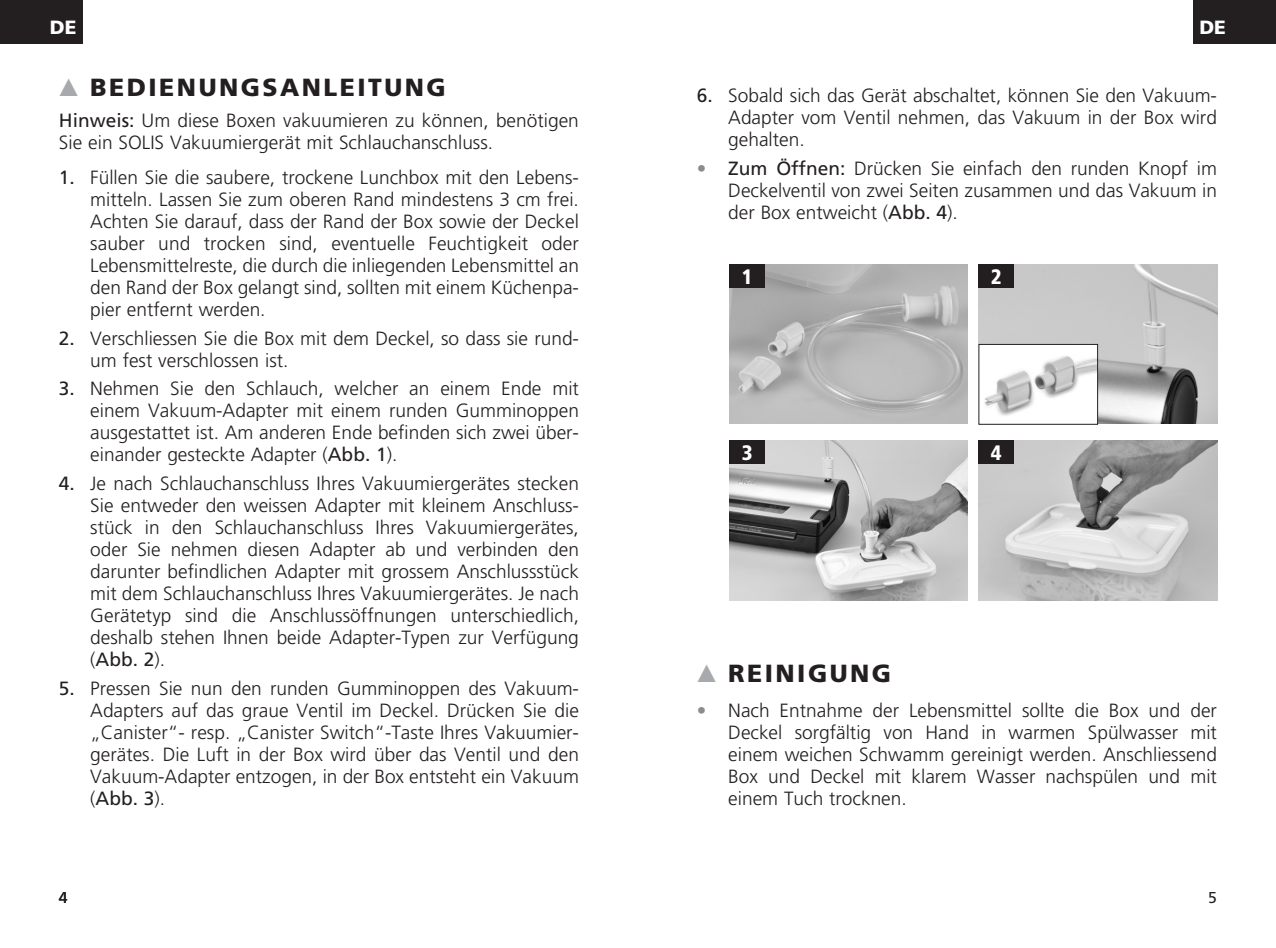
<style>
.page{position:relative;width:1276px;height:948px;background:#fff}
.page>*{position:absolute;margin:0;border:0;box-sizing:border-box;transform-origin:0 0}
.t1{font:900 24.75px "Frutiger";letter-spacing:.1em;color:#231f20}
.t2{font:900 condensed 20.93px "Frutiger";color:#fff}
.t3{font:300 19.12px/22.1px "Frutiger";color:#231f20;text-align:justify}
.t4{font:900 19.12px "Frutiger";color:#fff}
.t5{font:15.75px "Frutiger";color:#231f20}
.s1{color:#a8a9ad}
.s2{font-weight:400}
.s3{font-weight:400;color:#8a8c8f}
</style>
<div class="page">
<div style="left:0;top:0;width:83px;height:44px;background:#231f20"></div>
<div style="left:1193px;top:0;width:83px;height:44px;background:#231f20"></div>
<img style="left:729px;top:264px;width:239px;height:160px">
<img style="left:978px;top:264px;width:239px;height:160px">
<img style="left:729px;top:440px;width:239px;height:160px">
<img style="left:978px;top:440px;width:239px;height:160px">
<div style="left:729px;top:264px;width:36px;height:24px;background:#231f20"></div>
<div style="left:978px;top:264px;width:36px;height:24px;background:#231f20"></div>
<div style="left:729px;top:440px;width:36px;height:24px;background:#231f20"></div>
<div style="left:978px;top:440px;width:36px;height:24px;background:#231f20"></div>
<img style="left:980px;top:346px;width:115px;height:76px">
<div style="left:978px;top:344px;width:119px;height:80px;border:1px solid #231f20"></div>
<p class="t4" style="left:50px;top:16px;width:28px">DE</p>
<p class="t1" style="left:59px;top:72px;width:388px"><span class="s1">▲</span> BEDIENUNGSANLEITUNG</p>
<p class="t3" style="left:59px;top:109px;width:521px"><span class="s2">Hinweis:</span> Um diese Boxen vakuumieren zu können, benötigen<br>Sie ein SOLIS Vakuumiergerät mit Schlauchanschluss.</p>
<p class="t3" style="left:90px;top:166px;width:490px;text-indent:-31px"><span class="s2">1.</span> Füllen Sie die saubere, trockene Lunchbox mit den Lebens&shy;mitteln. Lassen Sie zum oberen Rand mindestens 3 cm frei.<br>Achten Sie darauf, dass der Rand der Box sowie der Deckel sauber und trocken sind, eventuelle Feuchtigkeit oder Lebensmittelreste, die durch die inliegenden Lebensmittel an den Rand der Box gelangt sind, sollten mit einem Küchenpa&shy;pier entfernt werden.</p>
<p class="t3" style="left:90px;top:327px;width:490px;text-indent:-31px"><span class="s2">2.</span> Verschliessen Sie die Box mit dem Deckel, so dass sie rund&shy;um fest verschlossen ist.</p>
<p class="t3" style="left:90px;top:377px;width:490px;text-indent:-31px"><span class="s2">3.</span> Nehmen Sie den Schlauch, welcher an einem Ende mit einem Vakuum-Adapter mit einem runden Gumminoppen ausgestattet ist. Am anderen Ende befinden sich zwei über&shy;einander gesteckte Adapter (<span class="s2">Abb. 1</span>).</p>
<p class="t3" style="left:90px;top:472px;width:490px;text-indent:-31px"><span class="s2">4.</span> Je nach Schlauchanschluss Ihres Vakuumiergerätes stecken Sie entweder den weissen Adapter mit kleinem Anschluss&shy;stück in den Schlauchanschluss Ihres Vakuumiergerätes, oder Sie nehmen diesen Adapter ab und verbinden den darunter befindlichen Adapter mit grossem Anschlussstück mit dem Schlauchanschluss Ihres Vakuumiergerätes. Je nach Gerätetyp sind die Anschlussöffnungen unterschiedlich, deshalb stehen Ihnen beide Adapter-Typen zur Verfügung (<span class="s2">Abb. 2</span>).</p>
<p class="t3" style="left:90px;top:676px;width:490px;text-indent:-31px"><span class="s2">5.</span> Pressen Sie nun den runden Gumminoppen des Vakuum-Adapters auf das graue Ventil im Deckel. Drücken Sie die „Canister“- resp. „Canister Switch“-Taste Ihres Vakuumier&shy;gerätes. Die Luft in der Box wird über das Ventil und den Vakuum-Adapter entzogen, in der Box entsteht ein Vakuum (<span class="s2">Abb. 3</span>).</p>
<p class="t4" style="left:1199px;top:16px;width:28px">DE</p>
<p class="t3" style="left:728px;top:85px;width:490px;text-indent:-31px"><span class="s2">6.</span> Sobald sich das Gerät abschaltet, können Sie den Vakuum-Adapter vom Ventil nehmen, das Vakuum in der Box wird gehalten.</p>
<p class="t3" style="left:728px;top:157px;width:490px;text-indent:-31px"><span class="s3">•</span> <span class="s2">Zum Öffnen:</span> Drücken Sie einfach den runden Knopf im Deckelventil von zwei Seiten zusammen und das Vakuum in der Box entweicht (<span class="s2">Abb. 4</span>).</p>
<p class="t2" style="left:742px;top:263px;width:12px">1</p>
<p class="t2" style="left:991px;top:263px;width:12px">2</p>
<p class="t2" style="left:742px;top:439px;width:12px">3</p>
<p class="t2" style="left:991px;top:439px;width:12px">4</p>
<p class="t1" style="left:697px;top:658px;width:196px"><span class="s1">▲</span> REINIGUNG</p>
<p class="t3" style="left:728px;top:699px;width:490px;text-indent:-31px"><span class="s3">•</span> Nach Entnahme der Lebensmittel sollte die Box und der Deckel sorgfältig von Hand in warmen Spülwasser mit einem weichen Schwamm gereinigt werden. Anschliessend Box und Deckel mit klarem Wasser nachspülen und mit einem Tuch trocknen.</p>
<p class="t5" style="left:59px;top:888px;width:10px">4</p>
<p class="t5" style="left:1208px;top:888px;width:10px">5</p>
</div>
